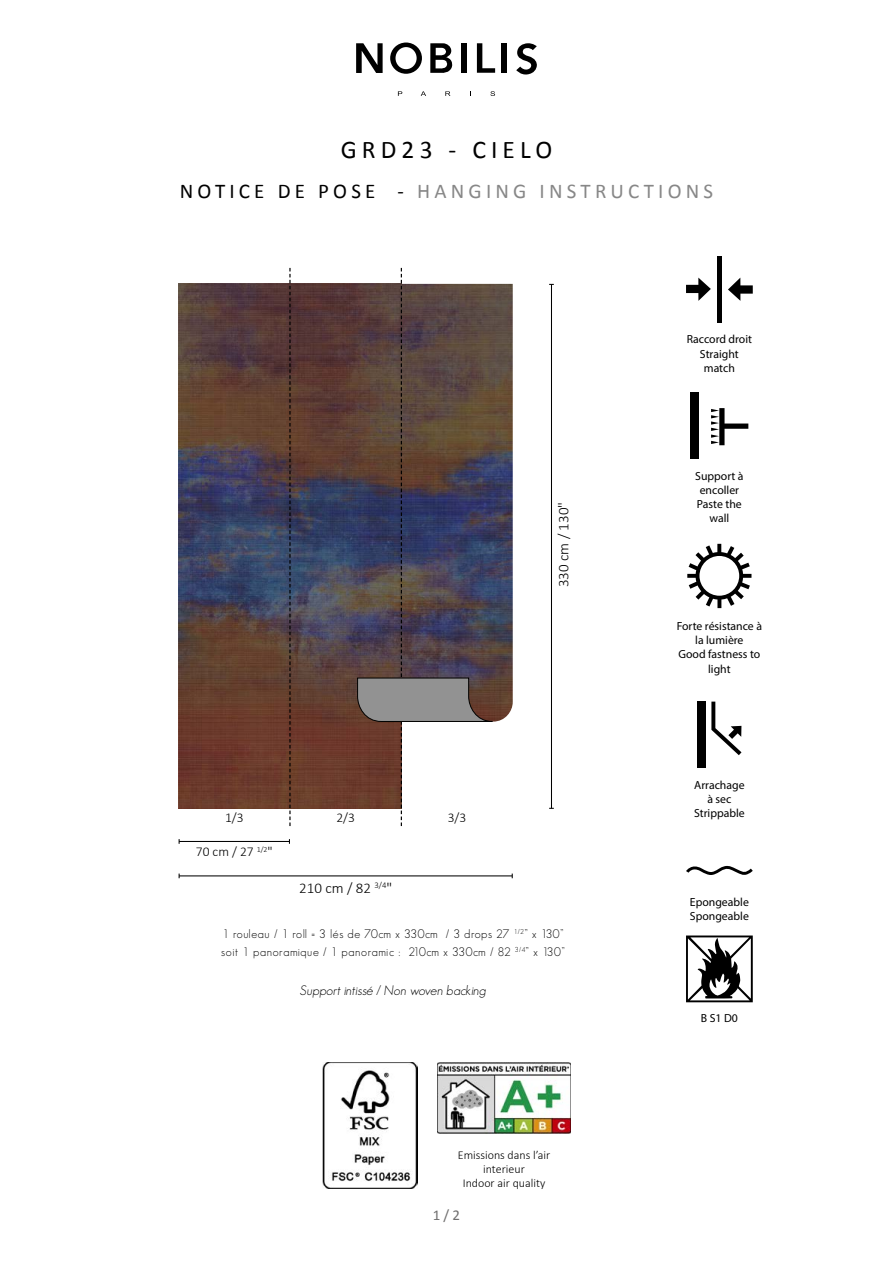
<style>
.page{position:relative;width:893px;height:1263px;background:#fff}
.page>*{position:absolute;margin:0;border:0;box-sizing:border-box;transform-origin:0 0}
.t1{font:25.5px "Calibri";letter-spacing:.2em;color:#000}
.t2{font:21px "Calibri";letter-spacing:.2em;color:#878787}
.t3{font:300 15px "Calibri";color:#000}
.t4{font:15px "Calibri";color:#706f6f}
.t5{font:italic 300 13.5px "Geosans";color:#000}
.t6{font:300 13.5px "Calibri";color:#000}
.t7{font:300 12px/17.9px "Geosans";letter-spacing:.05em;color:#000}
.t8{font:300 12px/14.4px "Calibri";color:#000;text-align:center}
.t9{font:11.7px/14.1px "Myriad Pro";color:#000;text-align:center}
.s1{color:#000}
</style>
<div class="page">
<img style="left:438px;top:1062px;width:133px;height:71px">
<img style="left:322px;top:1062px;width:95px;height:126px">
<svg style="left:686px;top:278px;width:25px;height:23px"></svg>
<svg style="left:728px;top:278px;width:25px;height:23px"></svg>
<div style="left:717px;top:256px;width:5px;height:67px;background:#000"></div>
<div style="left:690px;top:392px;width:9px;height:67px;background:#000"></div>
<svg style="left:711px;top:408px;width:37px;height:37px"></svg>
<svg style="left:686px;top:935px;width:67px;height:67px"></svg>
<div style="left:697px;top:702px;width:9px;height:66px;background:#000"></div>
<svg style="left:711px;top:702px;width:30px;height:53px"></svg>
<svg style="left:687px;top:544px;width:64px;height:64px"></svg>
<svg style="left:686px;top:865px;width:67px;height:10px"></svg>
<svg style="left:398px;top:91px;width:4px;height:5px"></svg>
<svg style="left:421px;top:91px;width:5px;height:5px"></svg>
<svg style="left:445px;top:91px;width:5px;height:5px"></svg>
<svg style="left:490px;top:91px;width:5px;height:5px"></svg>
<div style="left:461px;top:43px;width:6px;height:30px;background:#000"></div>
<div style="left:502px;top:43px;width:5px;height:30px;background:#000"></div>
<svg style="left:477px;top:43px;width:18px;height:30px"></svg>
<svg style="left:356px;top:43px;width:27px;height:30px"></svg>
<svg style="left:516px;top:43px;width:21px;height:32px"></svg>
<svg style="left:390px;top:43px;width:32px;height:31px"></svg>
<svg style="left:430px;top:43px;width:22px;height:30px"></svg>
<hr style="left:551px;top:284px;width:1px;height:524px;background:#000">
<hr style="left:179px;top:841px;width:110px;height:1px;background:#000">
<hr style="left:179px;top:875px;width:333px;height:1px;background:#000">
<img style="left:493px;top:284px;width:20px;height:438px">
<img style="left:179px;top:284px;width:178px;height:525px">
<svg style="left:289px;top:268px;width:2px;height:558px"></svg>
<svg style="left:357px;top:268px;width:136px;height:558px"></svg>
<h1 class="t1" style="left:341px;top:133px;width:213px">GRD23 - CIELO</h1>
<h2 class="t2" style="left:180px;top:177px;width:535px"><span class="s1">NOTICE DE POSE -</span> HANGING INSTRUCTIONS</h2>
<p class="t6" style="left:225px;top:810px;width:20px">1/3</p>
<p class="t6" style="left:336px;top:810px;width:20px">2/3</p>
<p class="t6" style="left:448px;top:810px;width:20px">3/3</p>
<p class="t6" style="left:196px;top:843px;width:78px">70 cm / 27 <sup>1/2</sup>"</p>
<p class="t3" style="left:299px;top:879px;width:94px">210 cm / 82 <sup>3/4</sup>"</p>
<p class="t3" style="left:554px;top:587px;width:87px;rotate:-90deg">330 cm / 130"</p>
<p class="t7" style="left:221px;top:925px;width:345px">1 rouleau / 1 roll = 3 lés de 70cm x 330cm / 3 drops 27 <sup>1/2</sup>” x 130” soit 1 panoramique / 1 panoramic : 210cm x 330cm / 82 <sup>3/4</sup>” x 130”</p>
<p class="t5" style="left:300px;top:982px;width:188px">Support intissé / Non woven backing</p>
<p class="t8" style="left:458px;top:1147px;width:94px">Emissions dans l’air interieur<br>Indoor air quality</p>
<p class="t4" style="left:433px;top:1206px;width:28px">1/2</p>
<p class="t9" style="left:687px;top:332px;width:67px">Raccord droit<br>Straight match</p>
<p class="t9" style="left:695px;top:468px;width:50px">Support à encoller<br>Paste the wall</p>
<p class="t9" style="left:677px;top:619px;width:87px">Forte résistance à la lumière<br>Good fastness to light</p>
<p class="t9" style="left:694px;top:778px;width:52px">Arrachage à sec<br>Strippable</p>
<p class="t9" style="left:690px;top:895px;width:61px;text-align:left">Epongeable<br>Spongeable</p>
<p class="t9" style="left:701px;top:1011px;width:39px">B S1 D0</p>
</div>
